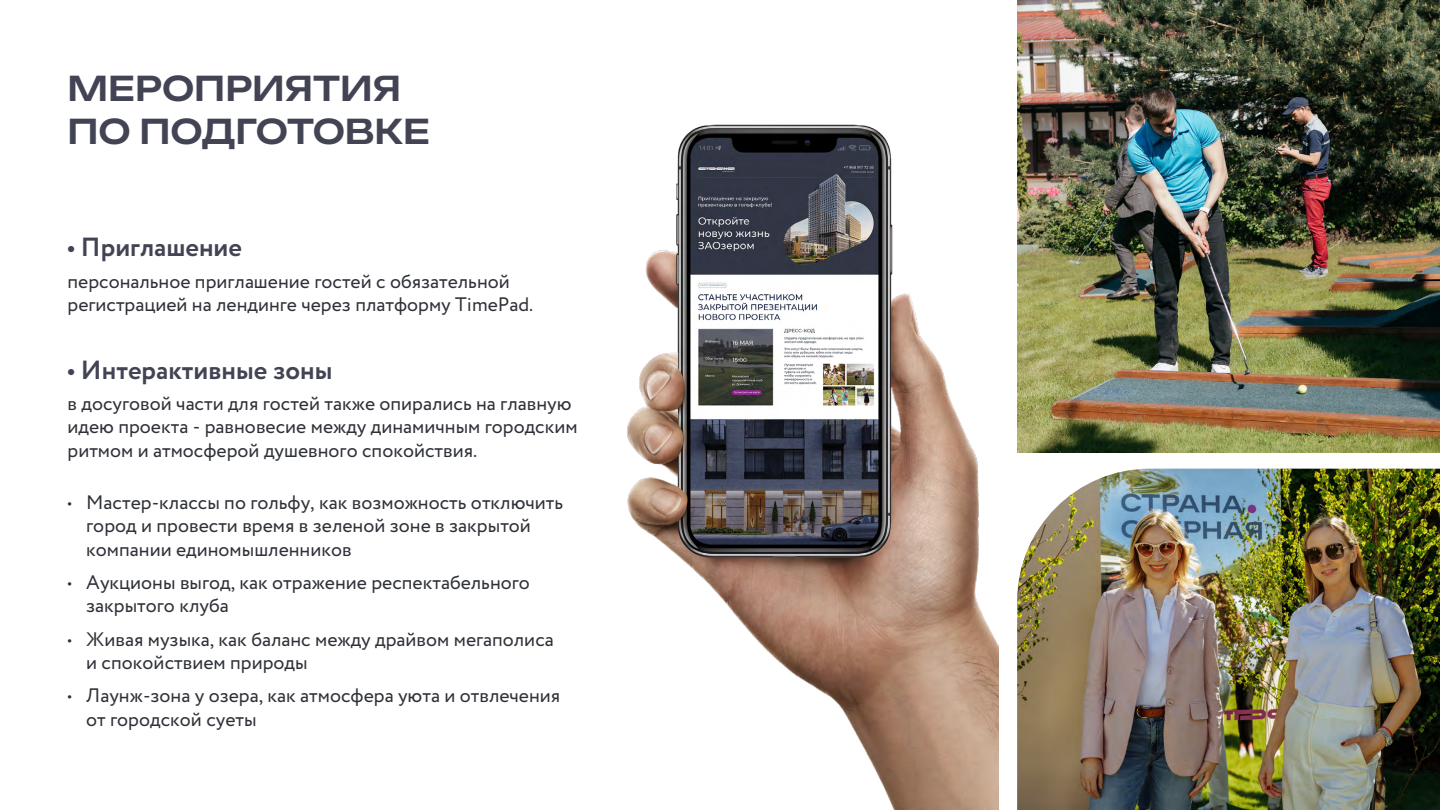
<style>
.page{position:relative;width:1440px;height:810px;background:#fff}
.page>*{position:absolute;margin:0;border:0;box-sizing:border-box;transform-origin:0 0}
.t1{font:500 33.75px/42.8px "Strana Test 03";color:#424454}
.t2{font:700 26.25px "Circe";color:#424454}
.t3{font:19.5px/23.4px "Circe";color:#2e3138}
</style>
<div class="page">
<img style="left:1017px;top:469px;width:423px;height:341px">
<img style="left:1017px;top:0;width:423px;height:453px">
<img style="left:627px;top:124px;width:371px;height:686px">
<h1 class="t1" style="left:68px;top:67px;width:364px">МЕРОПРИЯТИЯ<br>ПО ПОДГОТОВКЕ</h1>
<h2 class="t2" style="left:68px;top:230px;width:176px">• Приглашение</h2>
<p class="t3" style="left:68px;top:270px;width:467px">персональное приглашение гостей с обязательной регистрацией на лендинге через платформу TimePad.</p>
<h2 class="t2" style="left:68px;top:352px;width:267px">• Интерактивные зоны</h2>
<p class="t3" style="left:68px;top:392px;width:512px">в досуговой части для гостей также опирались на главную идею проекта - равновесие между динамичным городским ритмом и атмосферой душевного спокойствия.</p>
<p class="t3" style="left:86px;top:491px;width:478px;text-indent:-19px">• Мастер-классы по гольфу, как возможность отключить город и провести время в зеленой зоне в закрытой компании единомышленников</p>
<p class="t3" style="left:86px;top:571px;width:445px;text-indent:-19px">• Аукционы выгод, как отражение респектабельного закрытого клуба</p>
<p class="t3" style="left:86px;top:628px;width:469px;text-indent:-19px">• Живая музыка, как баланс между драйвом мегаполиса и спокойствием природы</p>
<p class="t3" style="left:86px;top:684px;width:476px;text-indent:-19px">• Лаунж-зона у озера, как атмосфера уюта и отвлечения от городской суеты</p>
</div>
